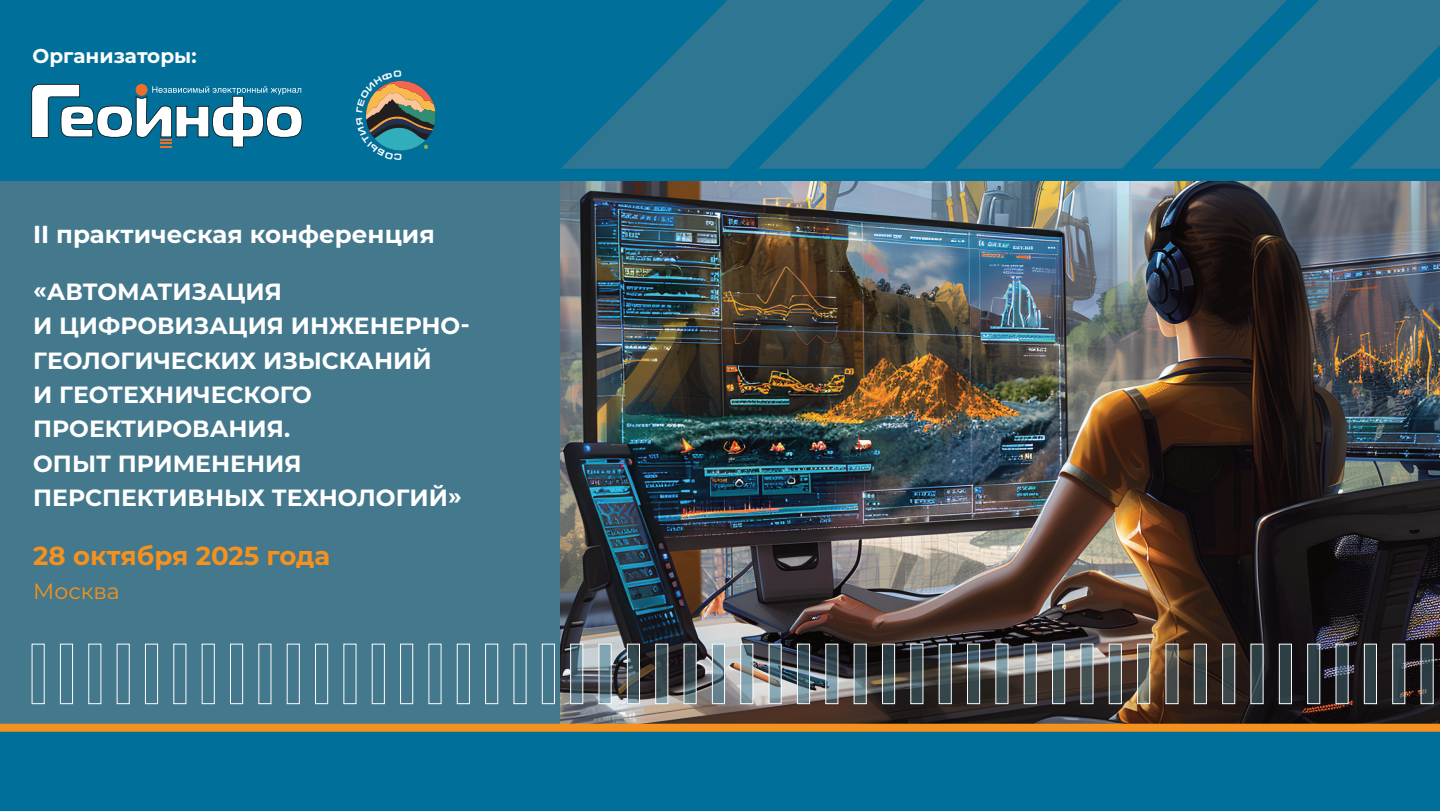
<style>
.page{position:relative;width:1440px;height:811px;background:#00709a}
.page>*{position:absolute;margin:0;border:0;box-sizing:border-box;transform-origin:0 0}
.t1{font:700 26px "Montserrat";color:#f5911e}
.t2{font:700 24.6px "Montserrat";color:#fff}
.t3{font:700 23.4px/34.2px "Montserrat";color:#fff}
.t4{font:22px "Montserrat";color:#f5911e}
.t5{font:700 20px "Montserrat";color:#fff}
</style>
<div class="page">
<div style="left:0;top:181px;width:879px;height:545px;background:#44788c"></div>
<img style="left:561px;top:181px;width:879px;height:542px">
<svg style="left:561px;top:0;width:197px;height:169px;fill:#2e7692"></svg>
<svg style="left:758px;top:0;width:197px;height:169px;fill:#2e7692"></svg>
<svg style="left:955px;top:0;width:197px;height:169px;fill:#2e7692"></svg>
<svg style="left:1152px;top:0;width:288px;height:169px;background:#277593"></svg>
<svg style="left:1349px;top:48px;width:91px;height:121px"></svg>
<div style="left:32px;top:643px;width:13px;height:61px;border:1px solid #fff"></div>
<div style="left:60px;top:643px;width:13px;height:61px;border:1px solid #fff"></div>
<div style="left:88px;top:643px;width:13px;height:61px;border:1px solid #fff"></div>
<div style="left:117px;top:643px;width:13px;height:61px;border:1px solid #fff"></div>
<div style="left:145px;top:643px;width:13px;height:61px;border:1px solid #fff"></div>
<div style="left:173px;top:643px;width:13px;height:61px;border:1px solid #fff"></div>
<div style="left:202px;top:643px;width:13px;height:61px;border:1px solid #fff"></div>
<div style="left:230px;top:643px;width:13px;height:61px;border:1px solid #fff"></div>
<div style="left:287px;top:643px;width:13px;height:61px;border:1px solid #fff"></div>
<div style="left:315px;top:643px;width:13px;height:61px;border:1px solid #fff"></div>
<div style="left:372px;top:643px;width:13px;height:61px;border:1px solid #fff"></div>
<div style="left:400px;top:643px;width:13px;height:61px;border:1px solid #fff"></div>
<div style="left:457px;top:643px;width:13px;height:61px;border:1px solid #fff"></div>
<div style="left:485px;top:643px;width:13px;height:61px;border:1px solid #fff"></div>
<div style="left:542px;top:643px;width:13px;height:61px;border:1px solid #fff"></div>
<img style="left:572px;top:645px;width:9px;height:57px">
<div style="left:570px;top:643px;width:13px;height:61px;border:1px solid #fff"></div>
<img style="left:600px;top:645px;width:10px;height:57px">
<div style="left:598px;top:643px;width:14px;height:61px;border:1px solid #fff"></div>
<img style="left:629px;top:645px;width:9px;height:57px">
<div style="left:627px;top:643px;width:13px;height:61px;border:1px solid #fff"></div>
<img style="left:657px;top:645px;width:9px;height:57px">
<div style="left:655px;top:643px;width:13px;height:61px;border:1px solid #fff"></div>
<img style="left:686px;top:645px;width:9px;height:57px">
<img style="left:714px;top:645px;width:9px;height:57px">
<div style="left:712px;top:643px;width:13px;height:61px;border:1px solid #fff"></div>
<img style="left:742px;top:645px;width:9px;height:57px">
<div style="left:740px;top:643px;width:13px;height:61px;border:1px solid #fff"></div>
<img style="left:771px;top:645px;width:9px;height:57px">
<div style="left:769px;top:643px;width:13px;height:61px;border:1px solid #fff"></div>
<img style="left:799px;top:645px;width:9px;height:57px">
<div style="left:797px;top:643px;width:13px;height:61px;border:1px solid #fff"></div>
<img style="left:827px;top:645px;width:9px;height:57px">
<div style="left:825px;top:643px;width:13px;height:61px;border:1px solid #fff"></div>
<img style="left:856px;top:645px;width:9px;height:57px">
<div style="left:854px;top:643px;width:13px;height:61px;border:1px solid #fff"></div>
<img style="left:884px;top:645px;width:9px;height:57px">
<div style="left:882px;top:643px;width:13px;height:61px;border:1px solid #fff"></div>
<img style="left:912px;top:645px;width:9px;height:57px">
<img style="left:941px;top:645px;width:9px;height:57px">
<div style="left:939px;top:643px;width:13px;height:61px;border:1px solid #fff"></div>
<img style="left:969px;top:645px;width:9px;height:57px">
<div style="left:967px;top:643px;width:13px;height:61px;border:1px solid #fff"></div>
<img style="left:997px;top:645px;width:10px;height:57px">
<div style="left:995px;top:643px;width:14px;height:61px;border:1px solid #fff"></div>
<img style="left:1026px;top:645px;width:9px;height:57px">
<div style="left:1024px;top:643px;width:13px;height:61px;border:1px solid #fff"></div>
<img style="left:1054px;top:645px;width:9px;height:57px">
<div style="left:1052px;top:643px;width:13px;height:61px;border:1px solid #fff"></div>
<img style="left:1082px;top:645px;width:10px;height:57px">
<div style="left:1080px;top:643px;width:14px;height:61px;border:1px solid #fff"></div>
<img style="left:1111px;top:645px;width:9px;height:57px">
<div style="left:1109px;top:643px;width:13px;height:61px;border:1px solid #fff"></div>
<img style="left:1139px;top:645px;width:9px;height:57px">
<div style="left:1137px;top:643px;width:13px;height:61px;border:1px solid #fff"></div>
<img style="left:1167px;top:645px;width:10px;height:57px">
<img style="left:1196px;top:645px;width:9px;height:57px">
<div style="left:1194px;top:643px;width:13px;height:61px;border:1px solid #fff"></div>
<img style="left:1224px;top:645px;width:9px;height:57px">
<div style="left:1222px;top:643px;width:13px;height:61px;border:1px solid #fff"></div>
<img style="left:1252px;top:645px;width:10px;height:57px">
<img style="left:1281px;top:645px;width:9px;height:57px">
<div style="left:1279px;top:643px;width:13px;height:61px;border:1px solid #fff"></div>
<img style="left:1309px;top:645px;width:9px;height:57px">
<div style="left:1307px;top:643px;width:13px;height:61px;border:1px solid #fff"></div>
<img style="left:1338px;top:645px;width:9px;height:57px">
<img style="left:1366px;top:645px;width:9px;height:57px">
<div style="left:1364px;top:643px;width:13px;height:61px;border:1px solid #fff"></div>
<img style="left:1394px;top:645px;width:9px;height:57px">
<div style="left:1392px;top:643px;width:13px;height:61px;border:1px solid #fff"></div>
<img style="left:1423px;top:645px;width:9px;height:57px">
<div style="left:0;top:723px;width:1440px;height:8px;background:#f5911e"></div>
<svg style="left:31px;top:84px;width:272px;height:63px"></svg>
<svg style="left:366px;top:81px;width:70px;height:70px"></svg>
<p class="t5" style="left:33px;top:44px;width:166px">Организаторы:</p>
<p class="t2" style="left:33px;top:220px;width:403px">II практическая конференция</p>
<p class="t3" style="left:33px;top:275px;width:438px">«АВТОМАТИЗАЦИЯ<br>И ЦИФРОВИЗАЦИЯ ИНЖЕНЕРНО-<br>ГЕОЛОГИЧЕСКИХ ИЗЫСКАНИЙ<br>И ГЕОТЕХНИЧЕСКОГО<br>ПРОЕКТИРОВАНИЯ.<br>ОПЫТ ПРИМЕНЕНИЯ<br>ПЕРСПЕКТИВНЫХ ТЕХНОЛОГИЙ»</p>
<p class="t1" style="left:33px;top:541px;width:298px">28 октября 2025 года</p>
<p class="t4" style="left:33px;top:579px;width:88px">Москва</p>
</div>
